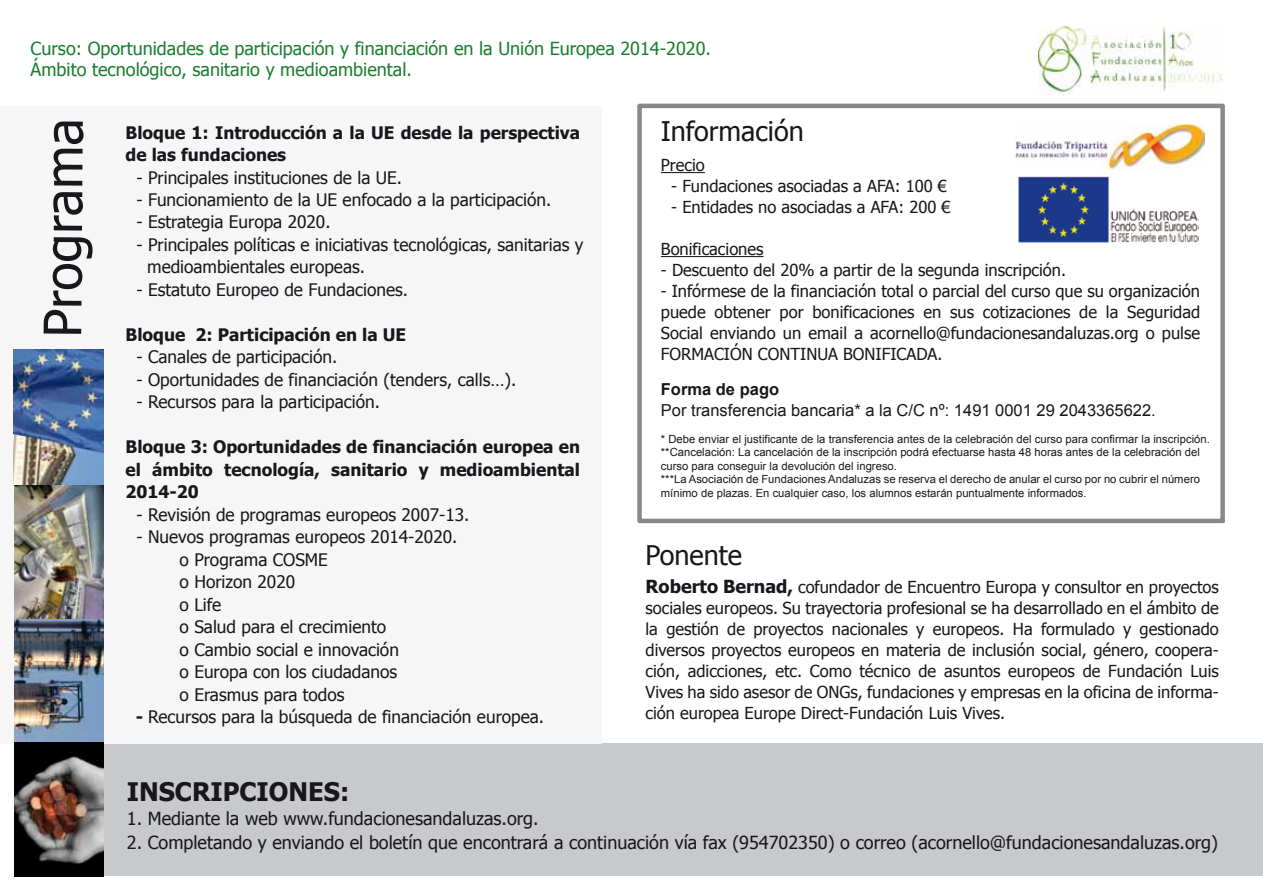
<style>
.page{position:relative;width:1263px;height:893px;background:#fff}
.page>*{position:absolute;margin:0;border:0;box-sizing:border-box;transform-origin:0 0}
.t1{font:51.75px "Tahoma";letter-spacing:-.01em;color:#1a171c}
.t2{font:27px "Tahoma";color:#1a171c}
.t3{font:700 25.5px "Tahoma";color:#1a171c}
.t4{font:18px "Tahoma";color:#1a171c}
.t5{font:18px/21.6px "Tahoma";color:#197f2f}
.t6{font:17.25px/22.5px "Tahoma";color:#1a171c}
.t7{font:700 17.25px/22.5px "Tahoma";color:#1a171c}
.t8{font:16.5px/21px "Tahoma";color:#1a171c;text-align:justify}
.t9{font:16.5px/21px "Arial";color:#1a171c}
.t10{font:11.25px/13.5px "Arial";color:#1a171c}
.s1{font-weight:700}
.s2{font-weight:700;font-size:18px}
</style>
<div class="page">
<div style="left:85px;top:744px;width:1178px;height:132px;background:#c8c9ca"></div>
<svg style="left:637px;top:104px;width:588px;height:420px"></svg>
<div style="left:0;top:106px;width:602px;height:638px;background:#f6f6f6"></div>
<img style="left:1039px;top:27px;width:183px;height:68px">
<hr style="left:661px;top:172px;width:44px;height:1px;background:#1a171c">
<hr style="left:661px;top:256px;width:102px;height:1px;background:#1a171c">
<img style="left:1017px;top:177px;width:182px;height:66px">
<img style="left:1014px;top:125px;width:190px;height:45px">
<img style="left:13px;top:349px;width:91px;height:527px">
<p class="t5" style="left:31px;top:37px;width:682px">Curso: Oportunidades de participación y financiación en la Unión Europea 2014-2020.<br>Ámbito tecnológico, sanitario y medioambiental.</p>
<p class="t1" style="left:28px;top:338px;width:221px;rotate:-90deg">Programa</p>
<p class="t2" style="left:661px;top:113px;width:144px">Información</p>
<p class="t7" style="left:126px;top:120px;width:456px">Bloque 1: Introducción a la UE desde la perspectiva de las fundaciones</p>
<p class="t6" style="left:136px;top:165px;width:267px">- Principales instituciones de la UE.</p>
<p class="t6" style="left:136px;top:188px;width:416px">- Funcionamiento de la UE enfocado a la participación.</p>
<p class="t6" style="left:136px;top:210px;width:196px">- Estrategia Europa 2020.</p>
<p class="t6" style="left:147px;top:233px;width:438px;text-indent:-11px">- Principales políticas e iniciativas tecnológicas, sanitarias y medioambientales europeas.</p>
<p class="t6" style="left:136px;top:278px;width:273px">- Estatuto Europeo de Fundaciones.</p>
<p class="t7" style="left:126px;top:322px;width:282px">Bloque 2: Participación en la UE</p>
<p class="t6" style="left:136px;top:345px;width:202px">- Canales de participación.</p>
<p class="t6" style="left:136px;top:368px;width:381px">- Oportunidades de financiación (tenders, calls…).</p>
<p class="t6" style="left:136px;top:390px;width:245px">- Recursos para la participación.</p>
<p class="t7" style="left:126px;top:435px;width:456px;text-align:justify">Bloque 3: Oportunidades de financiación europea en el ámbito tecnología, sanitario y medioambiental 2014-20</p>
<p class="t6" style="left:136px;top:503px;width:335px">- Revisión de programas europeos 2007-13.</p>
<p class="t6" style="left:180px;top:525px;width:279px;text-indent:-43px">- Nuevos programas europeos 2014-2020. o Programa COSME<br>o Horizon 2020<br>o Life<br>o Salud para el crecimiento<br>o Cambio social e innovación<br>o Europa con los ciudadanos<br>o Erasmus para todos</p>
<p class="t6" style="left:136px;top:705px;width:410px"><span class="s1">-</span> Recursos para la búsqueda de financiación europea.</p>
<p class="t8" style="left:661px;top:154px;width:45px">Precio</p>
<p class="t8" style="left:671px;top:175px;width:277px">- Fundaciones asociadas a AFA: 100 €</p>
<p class="t8" style="left:671px;top:196px;width:281px">- Entidades no asociadas a AFA: 200 €</p>
<p class="t8" style="left:661px;top:238px;width:104px">Bonificaciones</p>
<p class="t8" style="left:661px;top:259px;width:407px">- Descuento del 20% a partir de la segunda inscripción.</p>
<p class="t8" style="left:661px;top:280px;width:541px">- Infórmese de la financiación total o parcial del curso que su organización puede obtener por bonificaciones en sus cotizaciones de la Seguridad Social enviando un email a acornello@fundacionesandaluzas.org o pulse FORMACIÓN CONTINUA BONIFICADA.</p>
<p class="t9" style="left:661px;top:379px;width:496px"><span class="s1">Forma de pago<br></span>Por transferencia bancaria* a la C/C nº: 1491 0001 29 2043365622.</p>
<p class="t10" style="left:661px;top:432px;width:551px">* Debe enviar el justificante de la transferencia antes de la celebración del curso para confirmar la inscripción. **Cancelación: La cancelación de la inscripción podrá efectuarse hasta 48 horas antes de la celebración del curso para conseguir la devolución del ingreso.<br>***La Asociación de Fundaciones Andaluzas se reserva el derecho de anular el curso por no cubrir el número mínimo de plazas. En cualquier caso, los alumnos estarán puntualmente informados.</p>
<p class="t2" style="left:645px;top:537px;width:98px">Ponente</p>
<p class="t8" style="left:645px;top:575px;width:575px"><span class="s2">Roberto Bernad,</span> cofundador de Encuentro Europa y consultor en proyectos sociales europeos. Su trayectoria profesional se ha desarrollado en el ámbito de la gestión de proyectos nacionales y europeos. Ha formulado y gestionado diversos proyectos europeos en materia de inclusión social, género, coopera&shy;ción, adicciones, etc. Como técnico de asuntos europeos de Fundación Luis Vives ha sido asesor de ONGs, fundaciones y empresas en la oficina de informa&shy;ción europea Europe Direct-Fundación Luis Vives.</p>
<p class="t3" style="left:127px;top:774px;width:224px">INSCRIPCIONES:</p>
<p class="t4" style="left:127px;top:806px;width:413px">1. Mediante la web www.fundacionesandaluzas.org.</p>
<p class="t4" style="left:127px;top:830px;width:1093px">2. Completando y enviando el boletín que encontrará a continuación vía fax (954702350) o correo (acornello@fundacionesandaluzas.org)</p>
</div>
